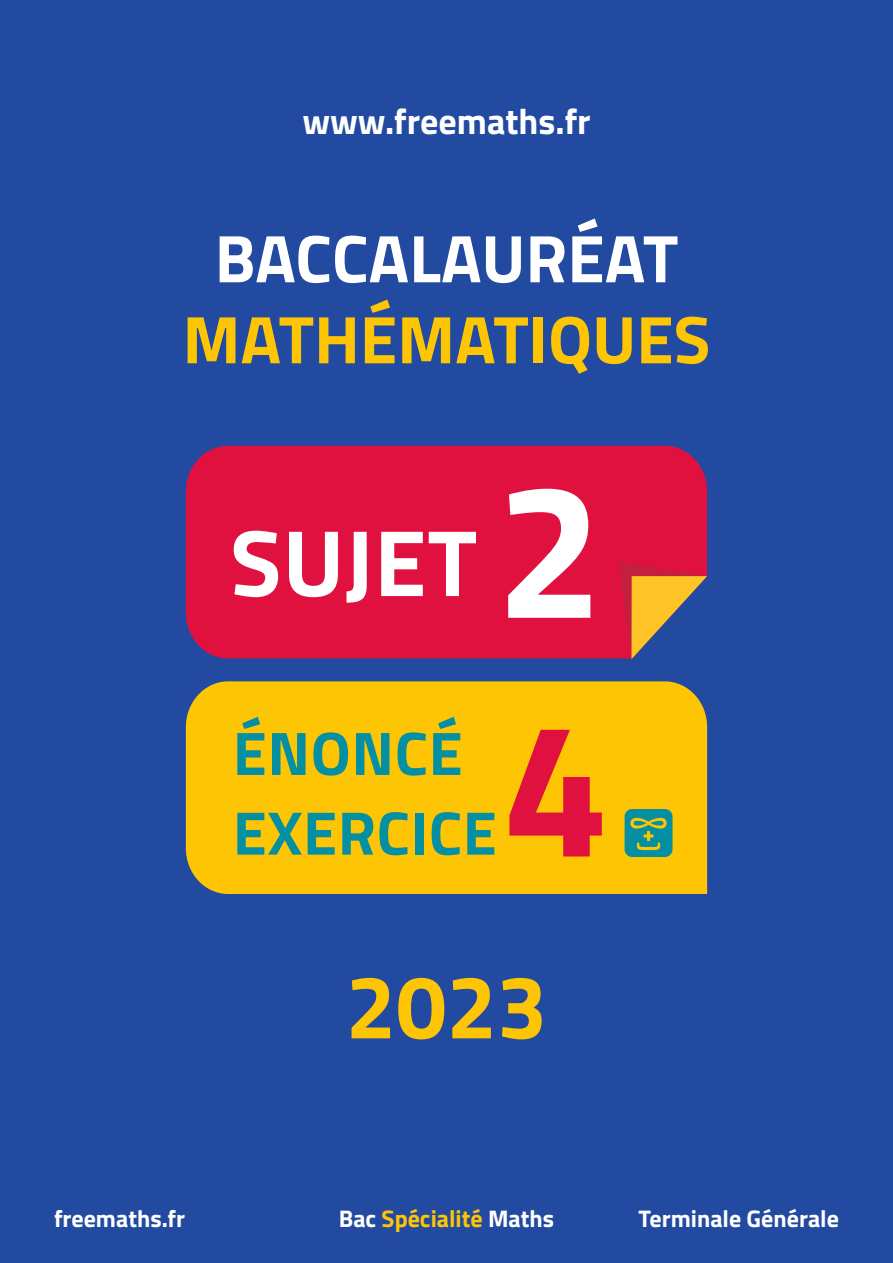
<style>
.page{position:relative;width:893px;height:1263px;background:#214aa0}
.page>*{position:absolute;margin:0;border:0;box-sizing:border-box;transform-origin:0 0}
.t1{font:700 192px "Titillium";color:#e1113f}
.t2{font:700 94.5px "Titillium";letter-spacing:.01em;color:#fff}
.t3{font:700 90px "Titillium";color:#fdc504}
.t4{font:700 67.5px "Titillium";color:#fdc504}
.t5{font:700 67.5px "Titillium";color:#fff}
.t6{font:700 61.5px/79.7px "Titillium";letter-spacing:.01em;color:#048fa2}
.t7{font:700 36px "Titillium";color:#fff}
.t8{font:700 24px "Titillium";color:#fff}
.t9{font:700 24px "Titillium";color:#fdc504}
.s1{font-size:192px}
.s2{color:#fff}
</style>
<div class="page">
<div style="left:186px;top:446px;width:521px;height:212px;background:#e1113f"></div>
<div style="left:186px;top:681px;width:521px;height:213px;background:#fdc504"></div>
<svg style="left:618px;top:562px;width:89px;height:97px"></svg>
<svg style="left:625px;top:809px;width:47px;height:48px;background:#2f9886"></svg>
<h3 class="t7" style="left:302px;top:94px;width:290px">www.freemaths.fr</h3>
<h3 class="t5" style="left:215px;top:207px;width:465px">BACCALAURÉAT</h3>
<h3 class="t4" style="left:183px;top:288px;width:529px">MATHÉMATIQUES</h3>
<h2 class="t2" style="left:230px;top:491px;width:375px">SUJET <span class="s1">2</span></h2>
<h3 class="t6" style="left:233px;top:710px;width:266px">ÉNONCÉ<br>EXERCICE</h3>
<p class="t1" style="left:502px;top:643px;width:109px">4</p>
<h3 class="t3" style="left:346px;top:938px;width:203px">2023</h3>
<p class="t8" style="left:54px;top:1200px;width:133px">freemaths.fr</p>
<p class="t9" style="left:339px;top:1200px;width:217px"><span class="s2">Bac</span> Spécialité <span class="s2">Maths</span></p>
<p class="t8" style="left:639px;top:1200px;width:202px">Terminale Générale</p>
</div>
